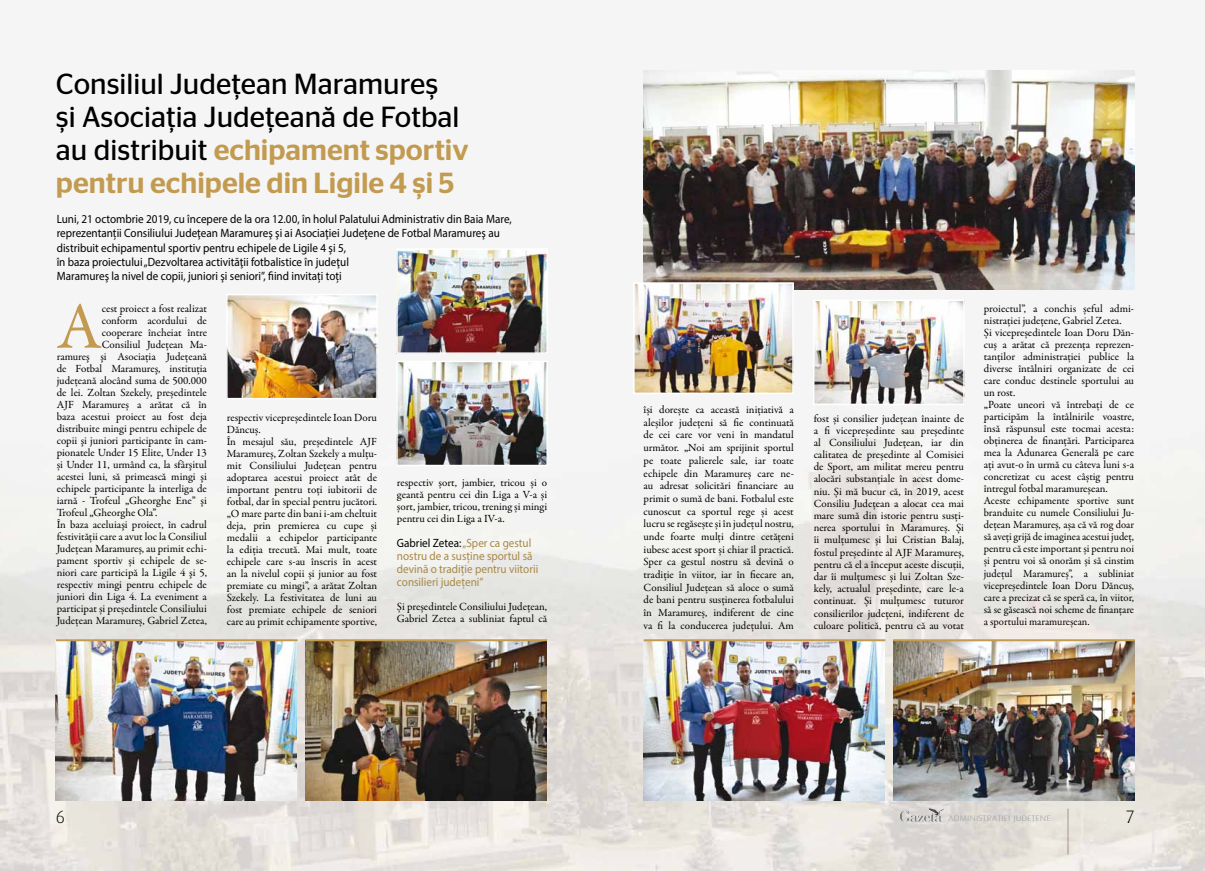
<style>
.page{position:relative;width:1205px;height:871px;background:#fff}
.page>*{position:absolute;margin:0;border:0;box-sizing:border-box;transform-origin:0 0}
.t1{font:66.6px "Garamond Premr Pro";color:#c29b51}
.t2{font:29px/33px "Stag Sans";color:#000}
.t3{font:18px "Dax Light G";color:#000}
.t4{font:12px/14px "Myriad Pro";color:#000;scale:.93 1}
.t5{font:12px/13px "Myriad Pro";color:#a98847;scale:.93 1}
.t6{font:11px/12px "Garamond Premr Pro";color:#000}
.t7{font:8px "Dax Light G";color:#9c9e9f;scale:1.25 1}
.s1{font-weight:500;color:#c29b51}
.s2{color:#000}
</style>
<div class="page">
<img style="left:0;top:70px;width:1205px;height:800px">
<img style="left:927px;top:807px;width:18px;height:14px">
<hr style="left:1067px;top:808px;width:1px;height:46px;background:#5b3527">
<img style="left:56px;top:641px;width:241px;height:158px">
<hr style="left:56px;top:639px;width:242px;height:2px;background:#c29b51">
<img style="left:305px;top:641px;width:241px;height:158px">
<hr style="left:305px;top:639px;width:242px;height:2px;background:#c29b51">
<img style="left:643px;top:641px;width:241px;height:158px">
<hr style="left:643px;top:639px;width:242px;height:2px;background:#c29b51">
<img style="left:893px;top:641px;width:241px;height:158px">
<hr style="left:893px;top:639px;width:242px;height:2px;background:#c29b51">
<img style="left:643px;top:71px;width:492px;height:218px">
<img style="left:399px;top:251px;width:146px;height:100px">
<div style="left:396px;top:248px;width:152px;height:106px;border:2px solid #fff"></div>
<img style="left:399px;top:363px;width:146px;height:100px">
<div style="left:396px;top:360px;width:152px;height:106px;border:2px solid #fff"></div>
<img style="left:816px;top:302px;width:146px;height:100px">
<div style="left:813px;top:299px;width:152px;height:106px;border:2px solid #fff"></div>
<img style="left:636px;top:285px;width:155px;height:106px">
<div style="left:633px;top:282px;width:161px;height:112px;border:2px solid #fff"></div>
<img style="left:229px;top:297px;width:146px;height:99px">
<div style="left:226px;top:294px;width:152px;height:105px;border:2px solid #fff"></div>
<h2 class="t2" style="left:56px;top:67px;width:414px">Consiliul Judeţean Maramureș<br>și Asociaţia Judeţeană de Fotbal au distribuit <span class="s1">echipament sportiv pentru echipele din Ligile 4 și 5</span></h2>
<p class="t4" style="left:57px;top:212px;width:491px">Luni, 21 octombrie 2019, cu începere de la ora 12.00, în holul Palatului Administrativ din Baia Mare, reprezentanții Consiliului Judeţean Maramureş şi ai Asociaţiei Judeţene de Fotbal Maramureş au distribuit echipamentul sportiv pentru echipele de Ligile 4 şi 5,<br>în baza proiectului „Dezvoltarea activităţii fotbalistice în judeţul<br>Maramureş la nivel de copii, juniori şi seniori”, fiind invitați toți</p>
<h1 class="t1" style="left:57px;top:286px;width:46px">A</h1>
<p class="t6" style="left:102px;top:302px;width:107px">cest proiect a fost realizat</p>
<p class="t6" style="left:102px;top:314px;width:107px">conform acordului de</p>
<p class="t6" style="left:102px;top:326px;width:107px">cooperare încheiat între</p>
<p class="t6" style="left:102px;top:338px;width:107px">Consiliul Judeţean Ma-</p>
<p class="t6" style="left:57px;top:350px;width:152px">ramureş şi Asociaţia Judeţeană</p>
<p class="t6" style="left:57px;top:362px;width:152px">de Fotbal Maramureş, instituția</p>
<p class="t6" style="left:57px;top:374px;width:152px">județeană alocând suma de 500.000</p>
<p class="t6" style="left:57px;top:386px;width:152px">de lei. Zoltan Szekely, președintele</p>
<p class="t6" style="left:57px;top:398px;width:152px">AJF Maramureș a arătat că în</p>
<p class="t6" style="left:57px;top:410px;width:152px">baza acestui proiect au fost deja</p>
<p class="t6" style="left:57px;top:422px;width:152px">distribuite mingi pentru echipele de</p>
<p class="t6" style="left:57px;top:434px;width:152px">copii şi juniori participante în cam-</p>
<p class="t6" style="left:57px;top:446px;width:152px">pionatele Under 15 Elite, Under 13</p>
<p class="t6" style="left:57px;top:458px;width:152px">și Under 11, urmând ca, la sfârşitul</p>
<p class="t6" style="left:57px;top:470px;width:152px">acestei luni, să primească mingi şi</p>
<p class="t6" style="left:57px;top:482px;width:152px">echipele participante la interliga de</p>
<p class="t6" style="left:57px;top:494px;width:152px">iarnă - Trofeul „Gheorghe Ene” şi</p>
<p class="t6" style="left:57px;top:506px;width:102px">Trofeul „Gheorghe Ola”.</p>
<p class="t6" style="left:57px;top:518px;width:152px">În baza aceluiaşi proiect, în cadrul</p>
<p class="t6" style="left:57px;top:530px;width:152px">festivității care a avut loc la Consiliul</p>
<p class="t6" style="left:57px;top:542px;width:152px">Județean Maramureș, au primit echi-</p>
<p class="t6" style="left:57px;top:554px;width:152px">pament sportiv și echipele de se-</p>
<p class="t6" style="left:57px;top:566px;width:152px">niori care participă la Ligile 4 şi 5,</p>
<p class="t6" style="left:57px;top:578px;width:152px">respectiv mingi pentru echipele de</p>
<p class="t6" style="left:57px;top:590px;width:152px">juniori din Liga 4. La eveniment a</p>
<p class="t6" style="left:57px;top:602px;width:152px">participat și președintele Consiliului</p>
<p class="t6" style="left:57px;top:614px;width:152px">Județean Maramureș, Gabriel Zetea,</p>
<p class="t6" style="left:227px;top:411px;width:152px">respectiv vicepreședintele Ioan Doru Dăncuș.<br>În mesajul său, președintele AJF Maramureș, Zoltan Szekely a mulțu&shy;mit Consiliului Județean pentru adoptarea acestui proiect atât de important pentru toți iubitorii de fotbal, dar în special pentru jucători. „O mare parte din bani i-am cheltuit deja, prin premierea cu cupe și medalii a echipelor participante la ediția trecută. Mai mult, toate echipele care s-au înscris în acest an la nivelul copii și junior au fost premiate cu mingi”, a arătat Zoltan Szekely. La festivitatea de luni au fost premiate echipele de seniori care au primit echipamente sportive,</p>
<p class="t6" style="left:397px;top:476px;width:152px;text-align:justify">respectiv șort, jambier, tricou și o geantă pentru cei din Liga a V-a și șort, jambier, tricou, trening și mingi pentru cei din Liga a IV-a.</p>
<p class="t5" style="left:397px;top:536px;width:153px"><span class="s2">Gabriel Zetea:</span> „Sper ca gestul nostru de a susține sportul să devină o tradiție pentru viitorii consilieri județeni”</p>
<p class="t6" style="left:397px;top:600px;width:152px">Și președintele Consiliului Județean,<br>Gabriel Zetea a subliniat faptul că</p>
<p class="t6" style="left:643px;top:403px;width:152px;line-height:12.7px;text-align:justify">își dorește ca această inițiativă a aleșilor județeni să fie continuată de cei care vor veni în mandatul următor. „Noi am sprijinit sportul pe toate palierele sale, iar toate echipele din Maramureș care ne&shy;au adresat solicitări financiare au primit o sumă de bani. Fotbalul este cunoscut ca sportul rege și acest lucru se regăsește și în județul nostru, unde foarte mulți dintre cetățeni iubesc acest sport și chiar îl practică.<br>Sper ca gestul nostru să devină o tradiție în viitor, iar în fiecare an, Consiliul Județean să aloce o sumă de bani pentru susținerea fotbalului în Maramureș, indiferent de cine va fi la conducerea județului. Am</p>
<p class="t6" style="left:814px;top:412px;width:152px;text-align:justify">fost și consilier județean înainte de a fi vicepreședinte sau președinte al Consiliului Județean, iar din calitatea de președinte al Comisiei de Sport, am militat mereu pentru alocări substanțiale în acest dome&shy;niu. Și mă bucur că, în 2019, acest Consiliu Județean a alocat cea mai mare sumă din istorie pentru susți&shy;nerea sportului în Maramureș. Și îi mulțumesc și lui Cristian Balaj, fostul președinte al AJF Maramureș, pentru că el a început aceste discuții, dar îi mulțumesc și lui Zoltan Sze&shy;kely, actualul președinte, care le-a continuat. Și mulțumesc tuturor consilierilor județeni, indiferent de culoare politică, pentru că au votat</p>
<p class="t6" style="left:984px;top:303px;width:152px">proiectul”, a conchis șeful admi&shy;nistrației județene, Gabriel Zetea.<br>Și vicepreședintele Ioan Doru Dăn&shy;cuș a arătat că prezența reprezen&shy;tanților administrației publice la diverse întâlniri organizate de cei care conduc destinele sportului au un rost.<br>„Poate uneori vă întrebați de ce participăm la întâlnirile voastre, însă răspunsul este tocmai acesta: obținerea de finanțări. Participarea mea la Adunarea Generală pe care ați avut-o în urmă cu câteva luni s-a concretizat cu acest câștig pentru întregul fotbal maramureșean.<br>Aceste echipamente sportive sunt branduite cu numele Consiliului Ju&shy;dețean Maramureș, așa că vă rog doar să aveți grijă de imaginea acestui județ, pentru că este important și pentru noi și pentru voi să onorăm și să cinstim județul Maramureș”, a subliniat vicepreședintele Ioan Doru Dăncuș, care a precizat că se speră ca, în viitor, să se găsească noi scheme de finanțare a sportului maramureșean.</p>
<h3 class="t3" style="left:56px;top:806px;width:11px">6</h3>
<p class="t7" style="left:948px;top:813px;width:84px">ADMINISTRA"IEI JUDE"ENE</p>
<h3 class="t3" style="left:1125px;top:806px;width:11px">7</h3>
</div>
